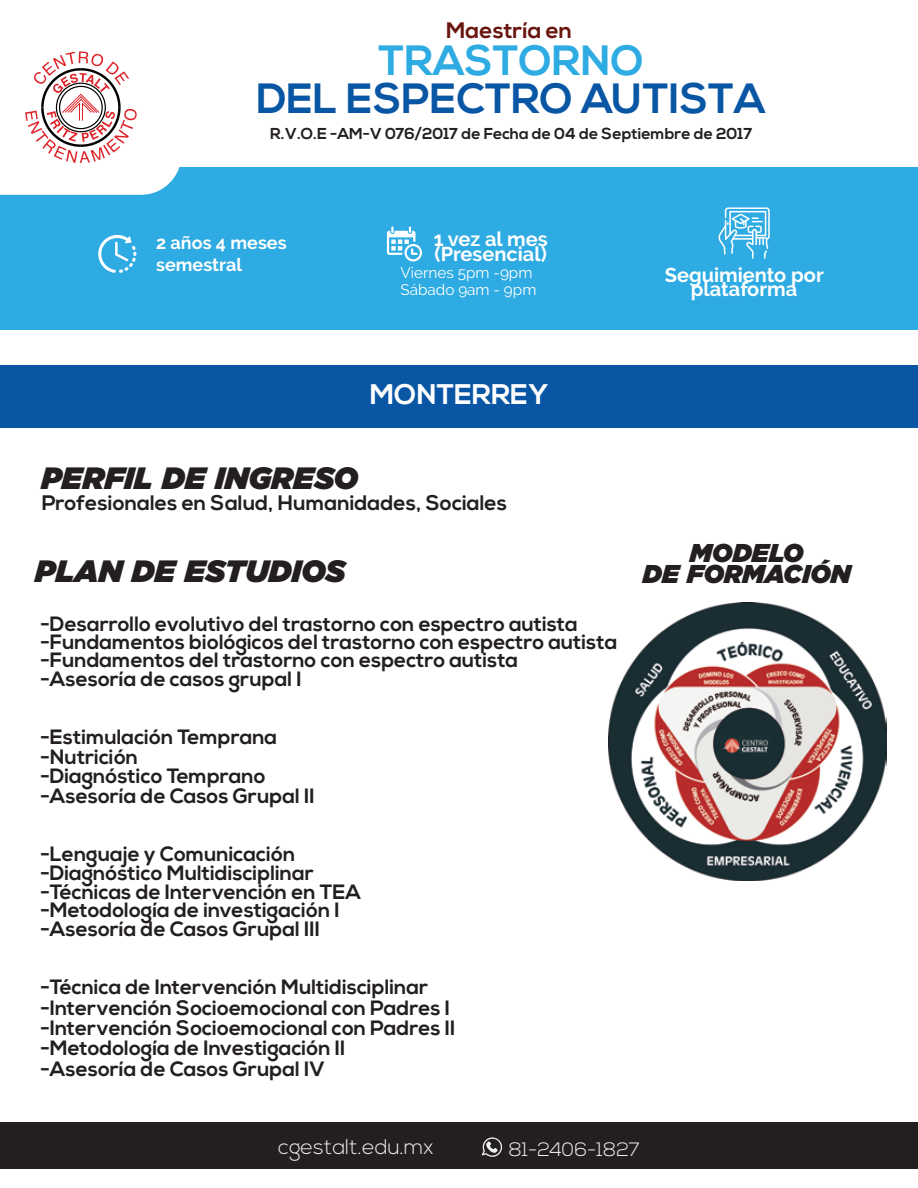
<style>
.page{position:relative;width:918px;height:1188px;background:#fff}
.page>*{position:absolute;margin:0;border:0;box-sizing:border-box;transform-origin:0 0}
.t1{font:700 42.3px "Nexa";color:#0956a4}
.t2{font:700 42.3px "Nexa";color:#2dabe2}
.t3{font:italic 900 30.75px "Gotham";color:#231f20}
.t4{font:700 28.35px "Nexa";color:#fff}
.t5{font:italic 900 25.8px/21.5px "Gotham";color:#231f20;text-align:center}
.t6{font:700 22.35px "Nexa";color:#69150e}
.t7{font:300 21.3px "Nexa";color:#f1f1f2}
.t8{font:700 21px "Nexa";color:#231f20}
.t9{font:700 20.7px/18.9px "Nexa";color:#231f20}
.t10{font:700 19.95px/14.4px "Raleway";color:#fff}
.t11{font:300 19.35px "Nexa";color:#f1f1f2}
.t12{font:700 18px/21.6px "Raleway";color:#fff}
.t13{font:700 15.75px "Nexa";color:#231f20}
.t14{font:15.3px/16.5px "Raleway";color:#fff}
</style>
<div class="page">
<div style="left:0;top:167px;width:918px;height:162px;background:#2dabe2"></div>
<div style="left:0;top:365px;width:918px;height:62px;background:#0956a4"></div>
<div style="left:1px;top:1122px;width:917px;height:47px;background:#231f20"></div>
<svg style="left:481px;top:1137px;width:21px;height:20px"></svg>
<svg style="left:0;top:51px;width:180px;height:144px"></svg>
<img style="left:608px;top:602px;width:278px;height:278px">
<svg style="left:98px;top:235px;width:38px;height:38px"></svg>
<svg style="left:387px;top:226px;width:35px;height:35px"></svg>
<svg style="left:718px;top:207px;width:52px;height:52px"></svg>
<p class="t6" style="left:446px;top:17px;width:128px">Maestría en</p>
<h1 class="t2" style="left:379px;top:36px;width:267px">TRASTORNO</h1>
<h1 class="t1" style="left:257px;top:74px;width:511px">DEL ESPECTRO AUTISTA</h1>
<p class="t13" style="left:270px;top:125px;width:484px">R.V.O.E -AM-V 076/2017 de Fecha de 04 de Septiembre de 2017</p>
<p class="t12" style="left:156px;top:232px;width:132px">2 años 4 meses semestral</p>
<p class="t10" style="left:434px;top:232px;width:115px">1 vez al mes (Presencial)</p>
<p class="t14" style="left:400px;top:265px;width:138px">Viernes 5pm -9pm<br>Sábado 9am - 9pm</p>
<p class="t10" style="left:665px;top:268px;width:160px;text-align:center">Seguimiento por plataforma</p>
<h3 class="t4" style="left:370px;top:378px;width:180px">MONTERREY</h3>
<h2 class="t3" style="left:41px;top:456px;width:318px">PERFIL DE INGRESO</h2>
<p class="t8" style="left:42px;top:491px;width:467px">Profesionales en Salud, Humanidades, Sociales</p>
<h2 class="t3" style="left:35px;top:549px;width:312px">PLAN DE ESTUDIOS</h2>
<p class="t9" style="left:40px;top:616px;width:578px;line-height:18.1px">-Desarrollo evolutivo del trastorno con espectro autista -Fundamentos biológicos del trastorno con espectro autista -Fundamentos del trastorno con espectro autista -Asesoría de casos grupal I</p>
<p class="t9" style="left:40px;top:728px;width:276px;line-height:19.5px">-Estimulación Temprana -Nutrición<br>-Diagnóstico Temprano -Asesoría de Casos Grupal II</p>
<p class="t9" style="left:40px;top:845px;width:322px">-Lenguaje y Comunicación -Diagnóstico Multidisciplinar -Técnicas de Intervención en TEA -Metodología de investigación I -Asesoría de Casos Grupal III</p>
<p class="t9" style="left:40px;top:978px;width:417px;line-height:20.4px">-Técnica de Intervención Multidisciplinar -Intervención Socioemocional con Padres I -Intervención Socioemocional con Padres II</p>
<p class="t9" style="left:40px;top:1039px;width:307px;line-height:20.4px">-Metodología de Investigación II -Asesoría de Casos Grupal IV</p>
<p class="t5" style="left:643px;top:542px;width:210px">MODELO<br>DE FORMACIÓN</p>
<p class="t7" style="left:278px;top:1134px;width:157px">cgestalt.edu.mx</p>
<p class="t11" style="left:509px;top:1138px;width:133px">81-2406-1827</p>
</div>
